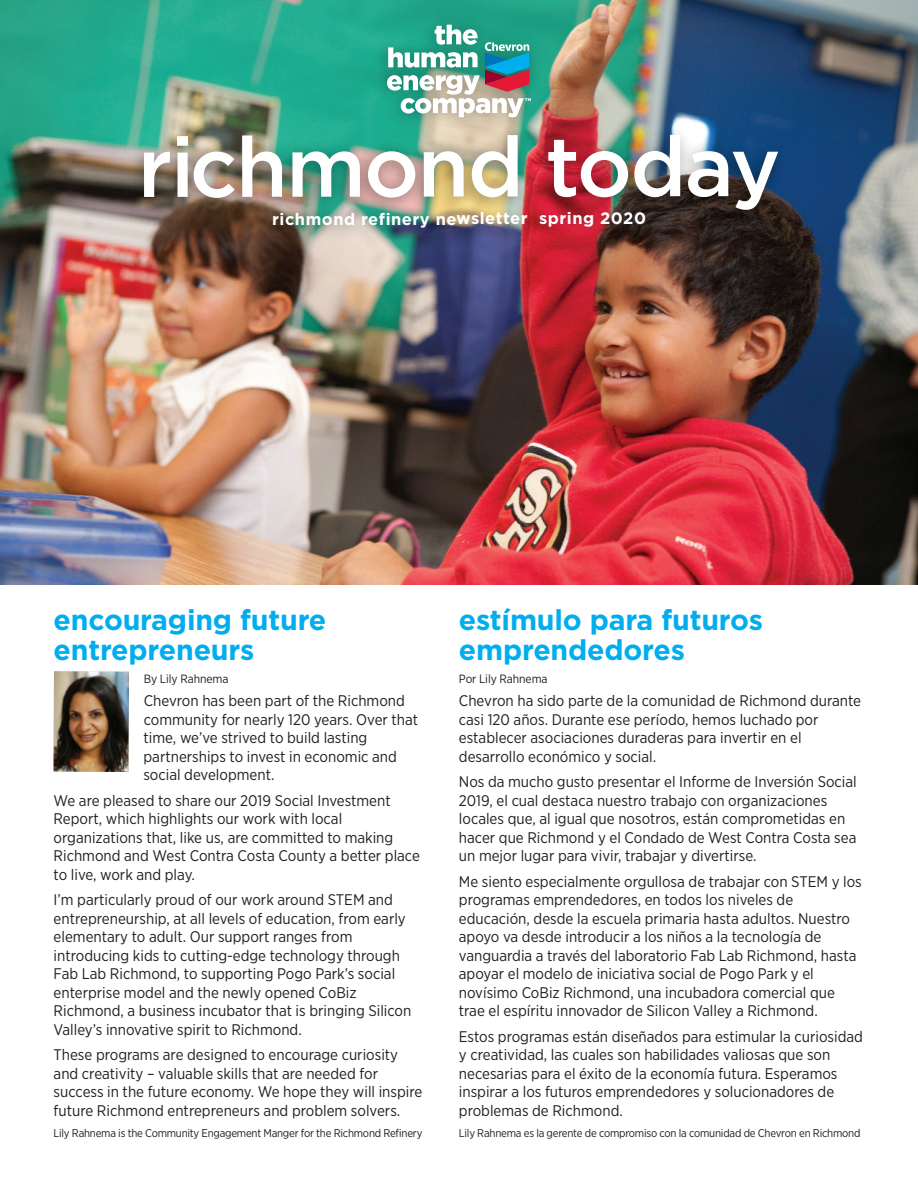
<style>
.page{position:relative;width:918px;height:1188px;background:#fff}
.page>*{position:absolute;margin:0;border:0;box-sizing:border-box;transform-origin:0 0}
.t1{font:500 84px "Gotham";letter-spacing:-.025em;color:#fff}
.t2{font:700 28.5px/30px "Gotham";letter-spacing:-.005em;color:#00aeef}
.t3{font:700 16.5px "Gotham";letter-spacing:.03em;color:#fff}
.t4{font:15.3px/18.6px "Gotham Narrow";color:#231f20}
.t5{font:12px "Gotham Narrow";letter-spacing:-.005em;color:#231f20}
.t6{font:11.25px "Gotham Narrow";letter-spacing:-.02em;color:#231f20}
</style>
<div class="page">
<img style="left:53px;top:671px;width:76px;height:101px">
<img style="left:0;top:0;width:918px;height:585px">
<img style="left:365px;top:0;width:259px;height:104px">
<svg style="left:387px;top:24px;width:144px;height:80px"></svg>
<img style="left:0;top:104px;width:918px;height:333px">
<h1 class="t1" style="left:138px;top:118px;width:644px">richmond today</h1>
<p class="t3" style="left:272px;top:209px;width:375px">richmond refinery newsletter spring 2020</p>
<h2 class="t2" style="left:54px;top:605px;width:274px">encouraging future entrepreneurs</h2>
<p class="t5" style="left:144px;top:675px;width:86px">By Lily Rahnema</p>
<p class="t4" style="left:143px;top:693px;width:276px">Chevron has been part of the Richmond community for nearly 120 years. Over that time, we’ve strived to build lasting partnerships to invest in economic and social development.</p>
<p class="t4" style="left:54px;top:792px;width:368px">We are pleased to share our 2019 Social Investment Report, which highlights our work with local organizations that, like us, are committed to making Richmond and West Contra Costa County a better place to live, work and play.</p>
<p class="t4" style="left:54px;top:892px;width:359px">I’m particularly proud of our work around STEM and entrepreneurship, at all levels of education, from early elementary to adult. Our support ranges from introducing kids to cutting-edge technology through Fab Lab Richmond, to supporting Pogo Park’s social enterprise model and the newly opened CoBiz Richmond, a business incubator that is bringing Silicon Valley’s innovative spirit to Richmond.</p>
<p class="t4" style="left:54px;top:1047px;width:370px">These programs are designed to encourage curiosity and creativity – valuable skills that are needed for success in the future economy. We hope they will inspire future Richmond entrepreneurs and problem solvers.</p>
<p class="t6" style="left:54px;top:1129px;width:370px">Lily Rahnema is the Community Engagement Manger for the Richmond Refinery</p>
<h2 class="t2" style="left:459px;top:605px;width:306px">estímulo para futuros emprendedores</h2>
<p class="t5" style="left:459px;top:675px;width:90px">Por Lily Rahnema</p>
<p class="t4" style="left:459px;top:693px;width:404px">Chevron ha sido parte de la comunidad de Richmond durante casi 120 años. Durante ese período, hemos luchado por establecer asociaciones duraderas para invertir en el desarrollo económico y social.</p>
<p class="t4" style="left:459px;top:774px;width:399px">Nos da mucho gusto presentar el Informe de Inversión Social 2019, el cual destaca nuestro trabajo con organizaciones locales que, al igual que nosotros, están comprometidas en hacer que Richmond y el Condado de West Contra Costa sea un mejor lugar para vivir, trabajar y divertirse.</p>
<p class="t4" style="left:459px;top:873px;width:404px">Me siento especialmente orgullosa de trabajar con STEM y los programas emprendedores, en todos los niveles de educación, desde la escuela primaria hasta adultos. Nuestro apoyo va desde introducir a los niños a la tecnología de vanguardia a través del laboratorio Fab Lab Richmond, hasta apoyar el modelo de iniciativa social de Pogo Park y el novísimo CoBiz Richmond, una incubadora comercial que trae el espíritu innovador de Silicon Valley a Richmond.</p>
<p class="t4" style="left:459px;top:1028px;width:406px">Estos programas están diseñados para estimular la curiosidad y creatividad, las cuales son habilidades valiosas que son necesarias para el éxito de la economía futura. Esperamos inspirar a los futuros emprendedores y solucionadores de problemas de Richmond.</p>
<p class="t6" style="left:459px;top:1129px;width:403px">Lily Rahnema es la gerente de compromiso con la comunidad de Chevron en Richmond</p>
</div>
